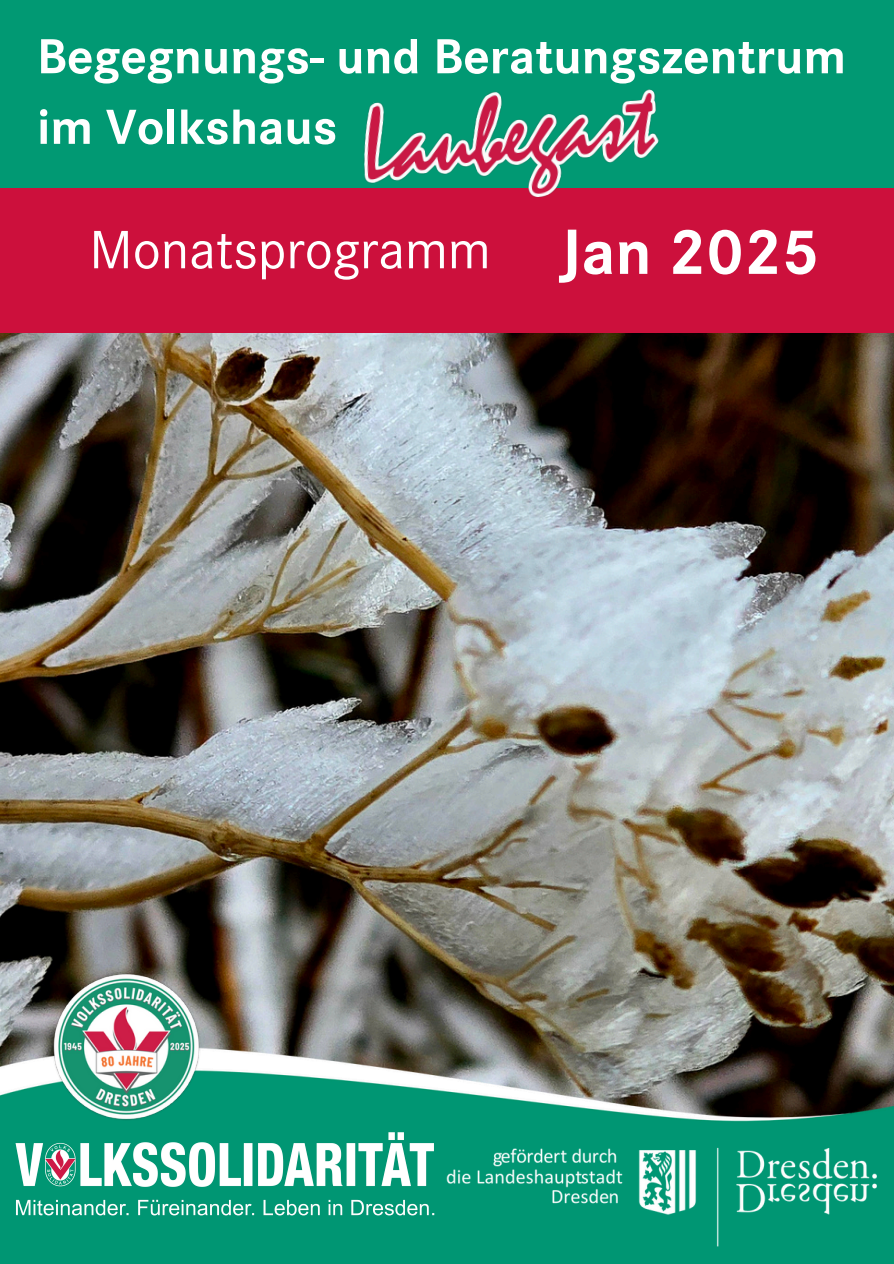
<style>
.page{position:relative;width:894px;height:1264px;background:#fff}
.page>*{position:absolute;margin:0;border:0;box-sizing:border-box;transform-origin:0 0}
.t1{font:700 66.3px "Corporate S";color:#fff}
.t2{font:55.95px "Corporate S";color:#fff}
.t3{font:700 51px/70.5px "Corporate S";color:#fff}
</style>
<div class="page">
<img style="left:0;top:332px;width:893px;height:715px">
<div style="left:0;top:187px;width:893px;height:145px;background:#cc103c"></div>
<div style="left:0;top:0;width:893px;height:187px;background:#019973"></div>
<img style="left:0;top:1047px;width:893px;height:216px">
<img style="left:446px;top:1146px;width:431px;height:102px">
<img style="left:15px;top:1124px;width:420px;height:100px">
<img style="left:344px;top:89px;width:333px;height:109px">
<img style="left:41px;top:970px;width:171px;height:153px">
<h2 class="t3" style="left:37px;top:29px;width:810px">Begegnungs- und Beratungszentrum im Volkshaus</h2>
<p class="t2" style="left:89px;top:231px;width:402px">Monatsprogramm</p>
<p class="t1" style="left:559px;top:229px;width:262px">Jan 2025</p>
</div>
